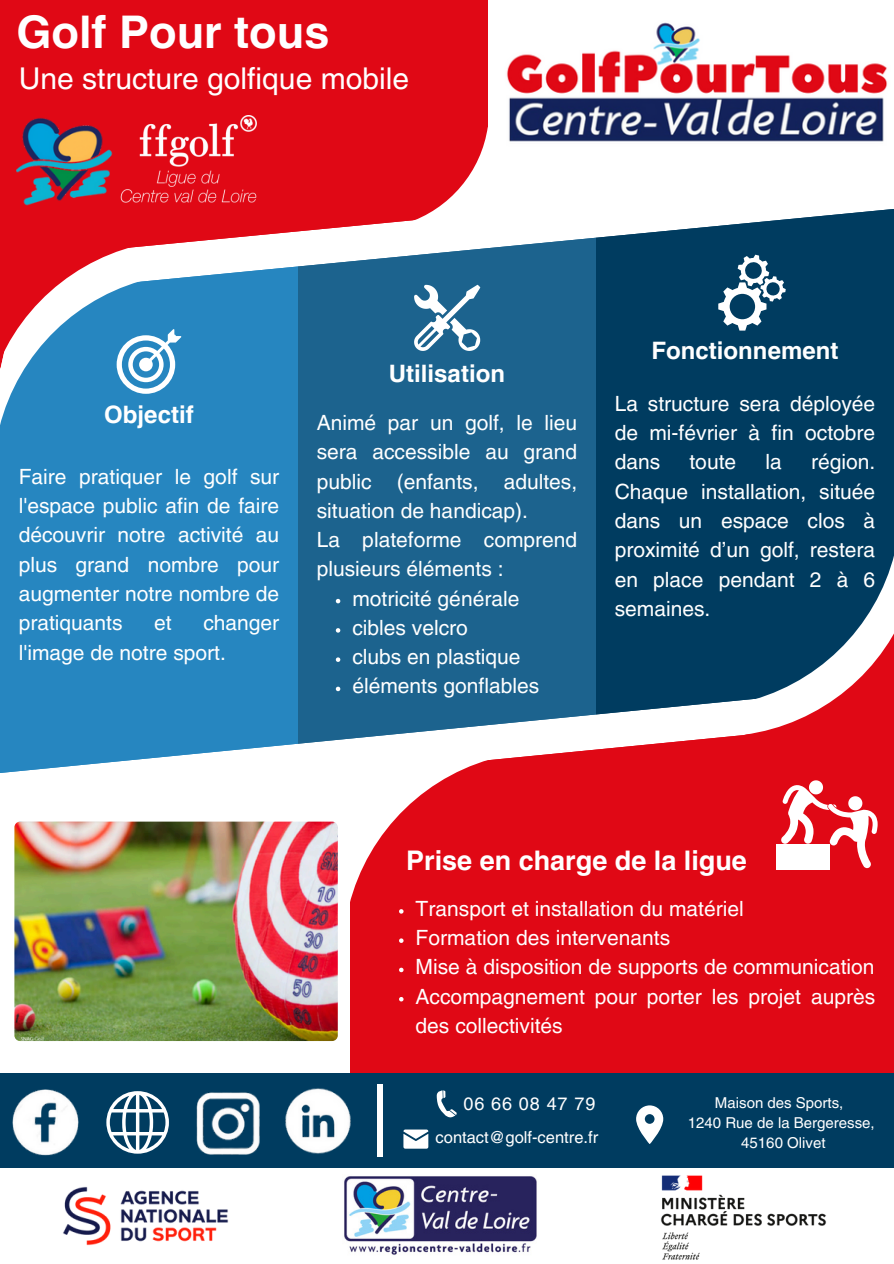
<style>
.page{position:relative;width:894px;height:1264px;background:#fff}
.page>*{position:absolute;margin:0;border:0;box-sizing:border-box;transform-origin:0 0}
.t1{font:700 45px "Helvetica LT Pro";color:#fff}
.t2{font:30px "Helvetica LT Pro";color:#fff}
.t3{font:700 27px "Helvetica LT Pro";color:#fff}
.t4{font:700 24px "Helvetica LT Pro";color:#fff}
.t5{font:21px/29.2px "Helvetica LT Pro";color:#fff;text-align:justify}
.t6{font:18px "Helvetica LT Pro";letter-spacing:.05em;color:#fff}
.t7{font:16.5px "Helvetica LT Pro";color:#fff}
.t8{font:15px "Helvetica LT Pro";color:#fff}
</style>
<div class="page">
<div style="left:350px;top:632px;width:543px;height:441px;background:#e00815"></div>
<div style="left:0;top:1073px;width:893px;height:190px;background:#003c60"></div>
<div style="left:16px;top:0;width:471px;height:369px;background:#e00815"></div>
<div style="left:0;top:263px;width:304px;height:505px;background:#2686c0"></div>
<div style="left:298px;top:234px;width:309px;height:513px;background:#1c638e"></div>
<div style="left:595px;top:208px;width:298px;height:512px;background:#003c60"></div>
<svg style="left:181px;top:208px;width:712px;height:92px"></svg>
<svg style="left:0;top:677px;width:743px;height:96px"></svg>
<svg style="left:743px;top:560px;width:150px;height:175px"></svg>
<svg style="left:398px;top:126px;width:97px;height:97px"></svg>
<svg style="left:0;top:0;width:181px;height:425px"></svg>
<svg style="left:718px;top:255px;width:67px;height:75px"></svg>
<svg style="left:414px;top:285px;width:66px;height:66px"></svg>
<svg style="left:781px;top:780px;width:96px;height:88px"></svg>
<div style="left:776px;top:844px;width:53px;height:25px;background:#fff"></div>
<div style="left:0;top:1168px;width:893px;height:95px;background:#fff"></div>
<img style="left:120px;top:115px;width:137px;height:90px">
<img style="left:16px;top:89px;width:96px;height:152px">
<img style="left:63px;top:1186px;width:166px;height:60px">
<img style="left:344px;top:1176px;width:193px;height:79px">
<img style="left:660px;top:1175px;width:167px;height:85px">
<svg style="left:106px;top:1091px;width:56px;height:62px"></svg>
<img style="left:162px;top:1092px;width:98px;height:63px">
<img style="left:285px;top:1088px;width:66px;height:66px">
<img style="left:12px;top:1089px;width:67px;height:67px">
<div style="left:376px;top:1084px;width:6px;height:73px;background:#fff"></div>
<svg style="left:436px;top:1090px;width:20px;height:27px"></svg>
<svg style="left:403px;top:1129px;width:25px;height:19px"></svg>
<svg style="left:636px;top:1105px;width:27px;height:38px"></svg>
<img style="left:506px;top:22px;width:382px;height:120px">
<svg style="left:336px;top:599px;width:4px;height:4px"></svg>
<svg style="left:336px;top:628px;width:4px;height:4px"></svg>
<svg style="left:336px;top:657px;width:4px;height:5px"></svg>
<svg style="left:336px;top:686px;width:4px;height:5px"></svg>
<svg style="left:338px;top:759px;width:160px;height:155px"></svg>
<svg style="left:399px;top:938px;width:4px;height:4px"></svg>
<svg style="left:399px;top:967px;width:4px;height:5px"></svg>
<svg style="left:399px;top:997px;width:4px;height:4px"></svg>
<img style="left:14px;top:821px;width:323px;height:220px;border-radius:6px">
<p class="t1" style="left:16px;top:15px;width:314px">Golf Pour tous</p>
<h2 class="t2" style="left:19px;top:67px;width:392px">Une structure golfique mobile</h2>
<p class="t4" style="left:104px;top:406px;width:91px">Objectif</p>
<p class="t5" style="left:19px;top:464px;width:262px">Faire pratiquer le golf sur l'espace public afin de faire découvrir notre activité au plus grand nombre pour augmenter notre nombre de pratiquants</p>
<p class="t5" style="left:19px;top:610px;width:262px;text-indent:185px">changer l'image de notre sport.</p>
<p class="t5" style="left:154px;top:610px;width:19px">et</p>
<h4 class="t4" style="left:389px;top:364px;width:118px">Utilisation</h4>
<h5 class="t5" style="left:316px;top:410px;width:262px;text-align:left">Animé par un golf, le lieu sera accessible au grand public (enfants, adultes, situation de handicap).<br>La plateforme comprend plusieurs éléments :</h5>
<p class="t5" style="left:352px;top:585px;width:168px">motricité générale</p>
<p class="t5" style="left:352px;top:615px;width:117px">cibles velcro</p>
<p class="t5" style="left:352px;top:644px;width:170px">clubs en plastique</p>
<h4 class="t5" style="left:352px;top:673px;width:188px">éléments gonflables</h4>
<p class="t4" style="left:651px;top:342px;width:188px">Fonctionnement</p>
<p class="t5" style="left:614px;top:391px;width:262px">La structure sera déployée de mi-février à fin octobre dans</p>
<p class="t5" style="left:614px;top:449px;width:262px;text-indent:196px">région.<br>Chaque installation, située dans un espace clos à proximité d’un golf, restera en place pendant 2 à 6 semaines.</p>
<p class="t5" style="left:689px;top:449px;width:48px">toute</p>
<p class="t5" style="left:765px;top:449px;width:18px">la</p>
<h5 class="t3" style="left:406px;top:850px;width:342px">Prise en charge de la ligue</h5>
<p class="t5" style="left:415px;top:895px;width:329px">Transport et installation du matériel</p>
<p class="t5" style="left:415px;top:925px;width:256px">Formation des intervenants</p>
<p class="t5" style="left:415px;top:954px;width:460px">Mise à disposition de supports de communication</p>
<p class="t5" style="left:415px;top:983px;width:461px">Accompagnement pour porter les projet auprès des collectivités</p>
<p class="t6" style="left:463px;top:1097px;width:133px">06 66 08 47 79</p>
<p class="t8" style="left:714px;top:1097px;width:130px">Maison des Sports,</p>
<h4 class="t8" style="left:687px;top:1117px;width:188px">1240 Rue de la Bergeresse,</h4>
<h5 class="t8" style="left:741px;top:1137px;width:86px">45160 Olivet</h5>
<h1 class="t7" style="left:435px;top:1131px;width:164px">contact@golf-centre.fr</h1>
</div>
